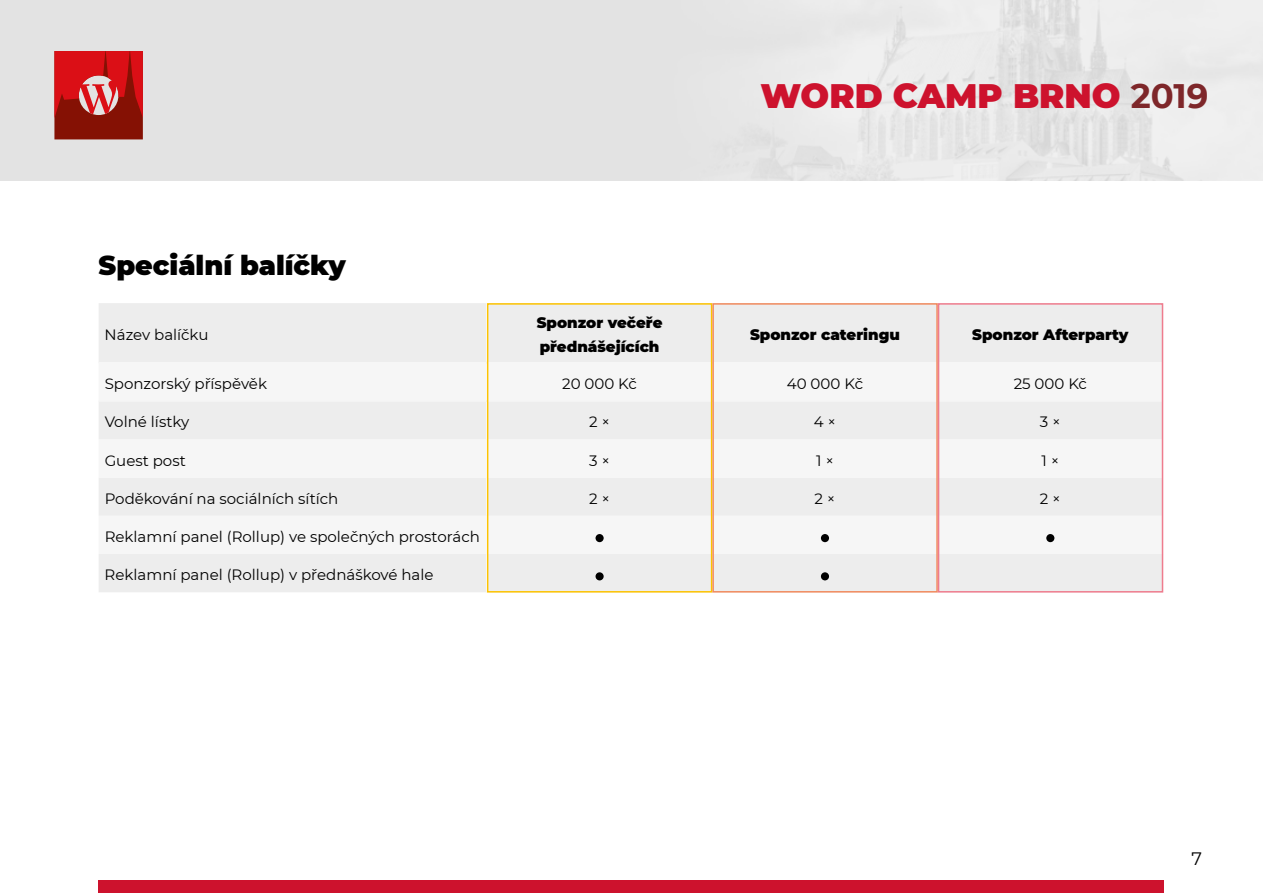
<style>
.page{position:relative;width:1263px;height:893px;background:#fff}
.page>*{position:absolute;margin:0;border:0;box-sizing:border-box;transform-origin:0 0}
.t1{font:900 33.9px "Montserrat";color:#cd122d}
.t2{font:900 27px "Montserrat";color:#000}
.t3{font:18px "Montserrat";color:#000}
.t4{font:15px "Montserrat";color:#000}
.t5{font:900 15px/24px "Montserrat";color:#000}
.s1{font-weight:700;color:#7e272a}
</style>
<div class="page">
<div style="left:0;top:0;width:1263px;height:181px;background:#e3e3e3"></div>
<img style="left:816px;top:0;width:447px;height:181px">
<svg style="left:54px;top:51px;width:89px;height:88px;background:#b72422"></svg>
<div style="left:99px;top:880px;width:1065px;height:13px;background:#cd122d"></div>
<div style="left:99px;top:303px;width:1061px;height:289px;background:#ededed"></div>
<svg style="left:99px;top:363px;width:1061px;height:191px;fill:#f6f6f6"></svg>
<div style="left:99px;top:402px;width:1061px;height:37px;background:#ededed"></div>
<hr style="left:486px;top:303px;width:2px;height:59px;background:#fff">
<hr style="left:486px;top:363px;width:2px;height:37px;background:#fff">
<hr style="left:486px;top:402px;width:2px;height:37px;background:#fff">
<hr style="left:486px;top:439px;width:2px;height:38px;background:#fff">
<hr style="left:486px;top:477px;width:2px;height:39px;background:#fff">
<hr style="left:486px;top:516px;width:2px;height:38px;background:#fff">
<hr style="left:486px;top:554px;width:2px;height:38px;background:#fff">
<hr style="left:99px;top:362px;width:388px;height:1px;background:#f6f6f6">
<hr style="left:487px;top:362px;width:225px;height:1px;background:#f6f6f6">
<hr style="left:712px;top:362px;width:226px;height:1px;background:#f6f6f6">
<hr style="left:938px;top:362px;width:225px;height:1px;background:#f6f6f6">
<hr style="left:99px;top:400px;width:388px;height:2px;background:#f6f6f6">
<hr style="left:487px;top:400px;width:225px;height:2px;background:#f6f6f6">
<hr style="left:712px;top:400px;width:226px;height:2px;background:#f6f6f6">
<hr style="left:938px;top:400px;width:225px;height:2px;background:#f6f6f6">
<div style="left:595px;top:534px;width:9px;height:8px;background:#000;border-radius:50%"></div>
<div style="left:821px;top:534px;width:8px;height:8px;background:#000;border-radius:50%"></div>
<div style="left:1046px;top:534px;width:8px;height:8px;background:#000;border-radius:50%"></div>
<div style="left:595px;top:572px;width:9px;height:8px;background:#000;border-radius:50%"></div>
<div style="left:821px;top:572px;width:8px;height:8px;background:#000;border-radius:50%"></div>
<div style="left:487px;top:303px;width:225px;height:290px;border:2px solid #fdc300"></div>
<div style="left:712px;top:303px;width:226px;height:290px;border:2px solid #f18a5d"></div>
<div style="left:938px;top:303px;width:225px;height:290px;border:2px solid #ef7c8e"></div>
<h2 class="t2" style="left:99px;top:245px;width:249px">Speciální balíčky</h2>
<p class="t4" style="left:105px;top:325px;width:105px">Název balíčku</p>
<h1 class="t1" style="left:760px;top:70px;width:449px">WORD CAMP BRNO <span class="s1">2019</span></h1>
<p class="t5" style="left:537px;top:310px;width:127px">Sponzor večeře přednášejících</p>
<p class="t5" style="left:750px;top:322px;width:151px">Sponzor cateringu</p>
<p class="t5" style="left:972px;top:322px;width:158px">Sponzor Afterparty</p>
<p class="t4" style="left:105px;top:373px;width:164px">Sponzorský příspěvěk</p>
<p class="t4" style="left:562px;top:373px;width:76px">20 000 Kč</p>
<p class="t4" style="left:787px;top:373px;width:78px">40 000 Kč</p>
<p class="t4" style="left:1014px;top:373px;width:75px">25 000 Kč</p>
<p class="t4" style="left:105px;top:412px;width:86px">Volné lístky</p>
<p class="t4" style="left:589px;top:412px;width:23px">2 ×</p>
<p class="t4" style="left:814px;top:412px;width:24px">4 ×</p>
<p class="t4" style="left:1040px;top:412px;width:23px">3 ×</p>
<p class="t4" style="left:105px;top:450px;width:83px">Guest post</p>
<p class="t4" style="left:589px;top:450px;width:23px">3 ×</p>
<p class="t4" style="left:816px;top:450px;width:19px">1 ×</p>
<p class="t4" style="left:1041px;top:450px;width:19px">1 ×</p>
<p class="t4" style="left:105px;top:488px;width:235px">Poděkování na sociálních sítích</p>
<p class="t4" style="left:589px;top:488px;width:23px">2 ×</p>
<p class="t4" style="left:814px;top:488px;width:23px">2 ×</p>
<p class="t4" style="left:1040px;top:488px;width:23px">2 ×</p>
<p class="t4" style="left:105px;top:526px;width:377px">Reklamní panel (Rollup) ve společných prostorách</p>
<p class="t4" style="left:105px;top:565px;width:330px">Reklamní panel (Rollup) v přednáškové hale</p>
<p class="t3" style="left:1191px;top:846px;width:12px">7</p>
</div>
